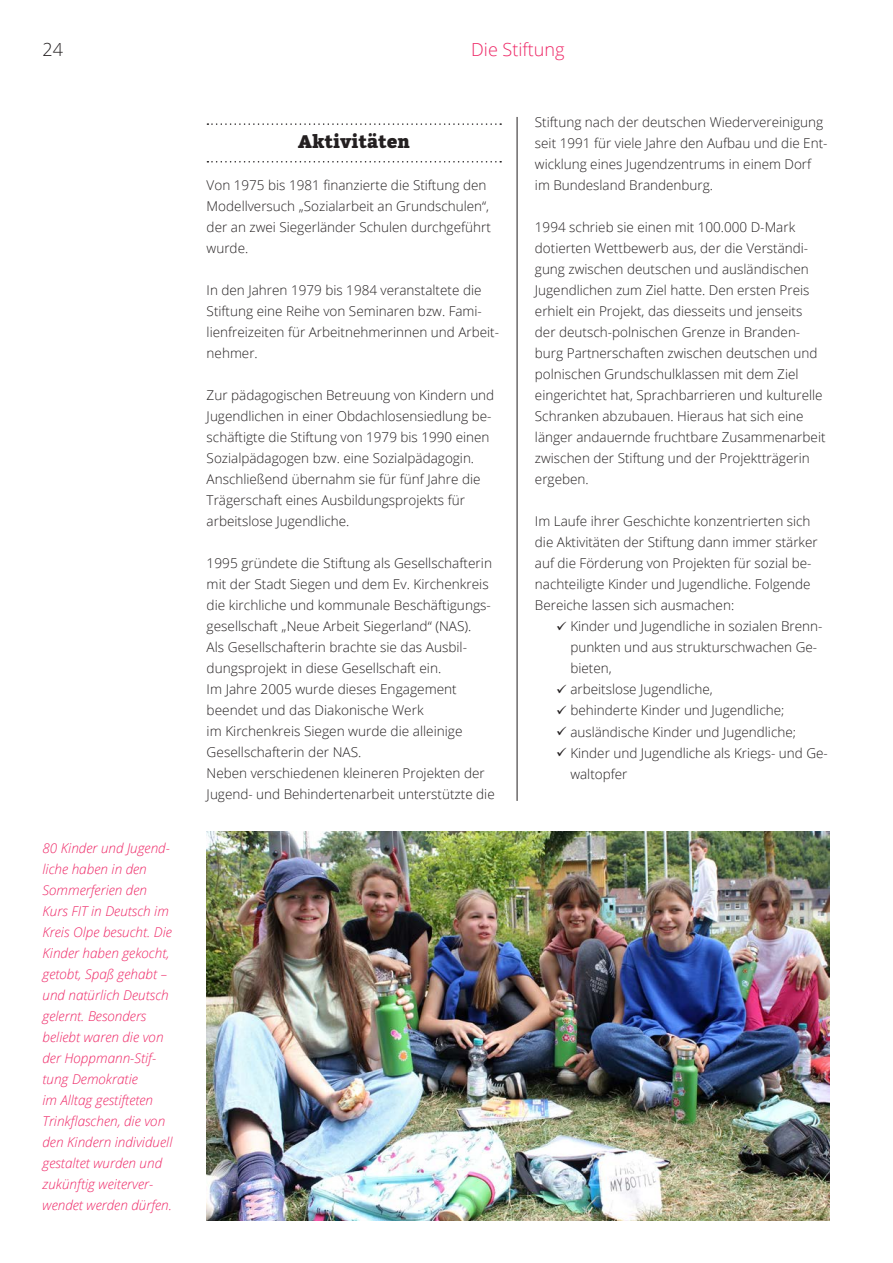
<style>
.page{position:relative;width:893px;height:1263px;background:#fff}
.page>*{position:absolute;margin:0;border:0;box-sizing:border-box;transform-origin:0 0}
.t1{font:900 18px "Bitter";color:#231f20}
.t2{font:300 18px "Open Sans";color:#ee2766}
.t3{font:300 18px "Open Sans";color:#231f20}
.t4{font:300 13.5px/21px "Open Sans";color:#231f20}
.t5{font:italic 300 13.5px/21px "Open Sans";color:#ee2766}
</style>
<div class="page">
<hr style="left:517px;top:117px;width:1px;height:684px;background:#231f20">
<svg style="left:207px;top:123px;width:294px;height:2px"></svg>
<svg style="left:207px;top:161px;width:294px;height:2px"></svg>
<img style="left:207px;top:832px;width:622px;height:388px">
<h1 class="t3" style="left:43px;top:37px;width:22px">24</h1>
<p class="t5" style="left:43px;top:837px;width:131px">80 Kinder und Jugend&shy;liche haben in den<br>Sommerferien den<br>Kurs FIT in Deutsch im<br>Kreis Olpe besucht. Die<br>Kinder haben gekocht, getobt, Spaß gehabt – und natürlich Deutsch gelernt. Besonders beliebt waren die von der Hoppmann-Stif&shy;tung Demokratie<br>im Alltag gestifteten<br>Trinkflaschen, die von den Kindern individuell gestaltet wurden und zukünftig weiterver&shy;wendet werden dürfen.</p>
<h1 class="t2" style="left:471px;top:37px;width:95px">Die Stiftung</h1>
<h1 class="t1" style="left:298px;top:132px;width:114px">Aktivitäten</h1>
<p class="t4" style="left:207px;top:175px;width:286px">Von 1975 bis 1981 finanzierte die Stiftung den Modellversuch „Sozialarbeit an Grundschulen“, der an zwei Siegerländer Schulen durchgeführt wurde.</p>
<p class="t4" style="left:207px;top:280px;width:294px">In den Jahren 1979 bis 1984 veranstaltete die Stiftung eine Reihe von Seminaren bzw. Fami&shy;lienfreizeiten für Arbeitnehmerinnen und Arbeit&shy;nehmer.</p>
<p class="t4" style="left:207px;top:385px;width:289px">Zur pädagogischen Betreuung von Kindern und Jugendlichen in einer Obdachlosensiedlung be&shy;schäftigte die Stiftung von 1979 bis 1990 einen Sozialpädagogen bzw. eine Sozialpädagogin.<br>Anschließend übernahm sie für fünf Jahre die Trägerschaft eines Ausbildungsprojekts für arbeitslose Jugendliche.</p>
<p class="t4" style="left:207px;top:553px;width:290px">1995 gründete die Stiftung als Gesellschafterin mit der Stadt Siegen und dem Ev. Kirchenkreis die kirchliche und kommunale Beschäftigungs&shy;gesellschaft „Neue Arbeit Siegerland“ (NAS).<br>Als Gesellschafterin brachte sie das Ausbil&shy;dungsprojekt in diese Gesellschaft ein.<br>Im Jahre 2005 wurde dieses Engagement beendet und das Diakonische Werk<br>im Kirchenkreis Siegen wurde die alleinige Gesellschafterin der NAS.<br>Neben verschiedenen kleineren Projekten der Jugend- und Behindertenarbeit unterstützte die</p>
<p class="t4" style="left:535px;top:112px;width:294px">Stiftung nach der deutschen Wiedervereinigung seit 1991 für viele Jahre den Aufbau und die Ent&shy;wicklung eines Jugendzentrums in einem Dorf im Bundesland Brandenburg.</p>
<p class="t4" style="left:535px;top:217px;width:292px">1994 schrieb sie einen mit 100.000 D-Mark dotierten Wettbewerb aus, der die Verständi&shy;gung zwischen deutschen und ausländischen Jugendlichen zum Ziel hatte. Den ersten Preis erhielt ein Projekt, das diesseits und jenseits der deutsch-polnischen Grenze in Branden&shy;burg Partnerschaften zwischen deutschen und polnischen Grundschulklassen mit dem Ziel eingerichtet hat, Sprachbarrieren und kulturelle Schranken abzubauen. Hieraus hat sich eine länger andauernde fruchtbare Zusammenarbeit zwischen der Stiftung und der Projektträgerin ergeben.</p>
<p class="t4" style="left:535px;top:511px;width:284px">Im Laufe ihrer Geschichte konzentrierten sich die Aktivitäten der Stiftung dann immer stärker auf die Förderung von Projekten für sozial be&shy;nachteiligte Kinder und Jugendliche. Folgende Bereiche lassen sich ausmachen:</p>
<p class="t4" style="left:570px;top:616px;width:254px;text-indent:-14px">✓ Kinder und Jugendliche in sozialen Brenn&shy;punkten und aus strukturschwachen Ge&shy;bieten,</p>
<p class="t4" style="left:556px;top:679px;width:158px">✓ arbeitslose Jugendliche,</p>
<p class="t4" style="left:556px;top:700px;width:230px">✓ behinderte Kinder und Jugendliche;</p>
<p class="t4" style="left:556px;top:721px;width:241px">✓ ausländische Kinder und Jugendliche;</p>
<p class="t4" style="left:570px;top:742px;width:259px;text-indent:-14px">✓ Kinder und Jugendliche als Kriegs- und Ge&shy;waltopfer</p>
</div>
